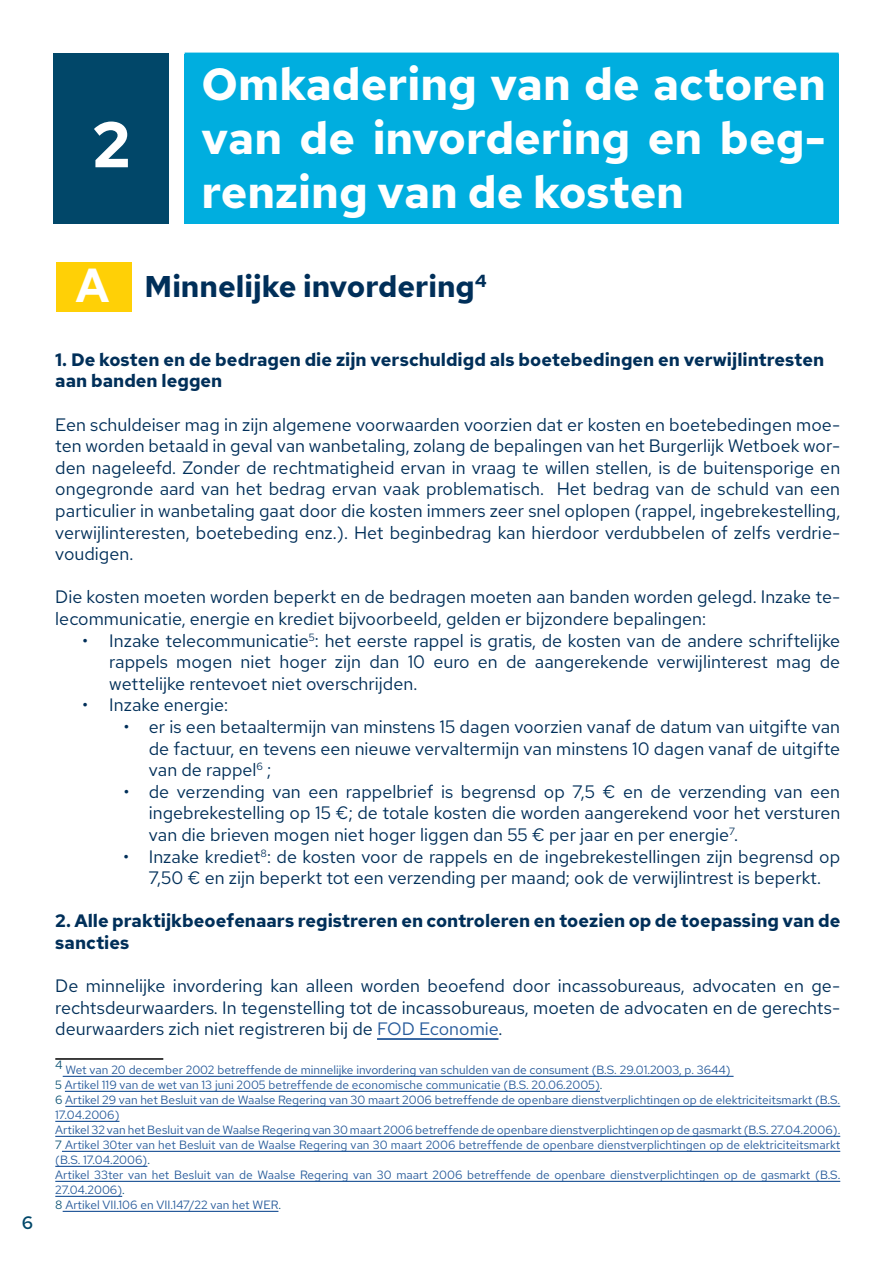
<style>
.page{position:relative;width:893px;height:1263px;background:#fff}
.page>*{position:absolute;margin:0;border:0;box-sizing:border-box;transform-origin:0 0}
.t1{font:700 64.5px "Red Hat Text";color:#fff}
.t2{font:700 46.5px "Arial";color:#fff}
.t3{font:700 45px/54px "Red Hat Text";color:#fff;text-align:justify}
.t4{font:700 30px "Red Hat Text";color:#002f59}
.t5{font:18px/21.6px "Red Hat Text";color:#002f59;text-align:justify}
.t6{font:700 18px/21.6px "Red Hat Text";color:#002f59}
.t7{font:500 18px "Red Hat Text";color:#014769}
.t8{font:12px/15px "Red Hat Text";color:#275b9b}
.s1{color:#275b9b}
.s2{color:#0a5173}
</style>
<div class="page">
<hr style="left:377px;top:1038px;width:121px;height:2px;background:#275b9b">
<hr style="left:55px;top:1058px;width:108px;height:2px;background:#000">
<hr style="left:63px;top:1076px;width:671px;height:1px;background:#275b9b">
<hr style="left:65px;top:1091px;width:535px;height:1px;background:#275b9b">
<hr style="left:65px;top:1106px;width:775px;height:1px;background:#275b9b">
<hr style="left:55px;top:1121px;width:64px;height:1px;background:#275b9b">
<hr style="left:55px;top:1136px;width:785px;height:1px;background:#275b9b">
<hr style="left:62px;top:1151px;width:778px;height:1px;background:#275b9b">
<hr style="left:55px;top:1166px;width:92px;height:1px;background:#275b9b">
<hr style="left:55px;top:1181px;width:785px;height:1px;background:#275b9b">
<hr style="left:55px;top:1196px;width:67px;height:1px;background:#275b9b">
<hr style="left:63px;top:1211px;width:215px;height:1px;background:#275b9b">
<div style="left:56px;top:262px;width:76px;height:49px;background:#ffd006"></div>
<div style="left:54px;top:53px;width:115px;height:171px;background:#014769"></div>
<div style="left:185px;top:54px;width:654px;height:170px;background:#00aedf"></div>
<p class="t7" style="left:22px;top:1210px;width:13px">6</p>
<h1 class="t1" style="left:92px;top:102px;width:40px">2</h1>
<h3 class="t3" style="left:202px;top:57px;width:626px">Omkadering van de actoren van de invordering en beg&shy;renzing van de kosten</h3>
<h2 class="t2" style="left:76px;top:253px;width:35px">A</h2>
<h3 class="t4" style="left:145px;top:266px;width:344px">Minnelijke invordering<sup>4</sup></h3>
<p class="t6" style="left:55px;top:348px;width:770px">1. De kosten en de bedragen die zijn verschuldigd als boetebedingen en verwijlintresten aan banden leggen</p>
<p class="t5" style="left:55px;top:413px;width:786px">Een schuldeiser mag in zijn algemene voorwaarden voorzien dat er kosten en boetebedingen moe&shy;ten worden betaald in geval van wanbetaling, zolang de bepalingen van het Burgerlijk Wetboek wor&shy;den nageleefd. Zonder de rechtmatigheid ervan in vraag te willen stellen, is de buitensporige en ongegronde aard van het bedrag ervan vaak problematisch. Het bedrag van de schuld van een particulier in wanbetaling gaat door die kosten immers zeer snel oplopen (rappel, ingebrekestelling, verwijlinteresten, boetebeding enz.). Het beginbedrag kan hierdoor verdubbelen of zelfs verdrie&shy;voudigen.</p>
<p class="t5" style="left:55px;top:586px;width:786px">Die kosten moeten worden beperkt en de bedragen moeten aan banden worden gelegd. Inzake te&shy;lecommunicatie, energie en krediet bijvoorbeeld, gelden er bijzondere bepalingen:</p>
<p class="t5" style="left:109px;top:629px;width:732px;text-indent:-27px">• Inzake telecommunicatie<sup>5</sup>: het eerste rappel is gratis, de kosten van de andere schriftelijke rappels mogen niet hoger zijn dan 10 euro en de aangerekende verwijlinterest mag de wettelijke rentevoet niet overschrijden.</p>
<p class="t5" style="left:82px;top:694px;width:147px">• Inzake energie:</p>
<p class="t5" style="left:149px;top:715px;width:693px;text-indent:-26px">• er is een betaaltermijn van minstens 15 dagen voorzien vanaf de datum van uitgifte van de factuur, en tevens een nieuwe vervaltermijn van minstens 10 dagen vanaf de uitgifte van de rappel<sup>6</sup> ;</p>
<p class="t5" style="left:149px;top:780px;width:693px;text-indent:-26px">• de verzending van een rappelbrief is begrensd op 7,5 € en de verzending van een ingebrekestelling op 15 €; de totale kosten die worden aangerekend voor het versturen van die brieven mogen niet hoger liggen dan 55 € per jaar en per energie<sup>7</sup>.</p>
<p class="t5" style="left:123px;top:845px;width:718px;text-align:center">• Inzake krediet<sup>8</sup>: de kosten voor de rappels en de ingebrekestellingen zijn begrensd op<br>7,50 € en zijn beperkt tot een verzending per maand; ook de verwijlintrest is beperkt.</p>
<p class="t6" style="left:55px;top:910px;width:786px">2. Alle praktijkbeoefenaars registreren en controleren en toezien op de toepassing van de sancties</p>
<p class="t5" style="left:55px;top:975px;width:786px">De minnelijke invordering kan alleen worden beoefend door incassobureaus, advocaten en ge&shy;rechtsdeurwaarders. In tegenstelling tot de incassobureaus, moeten de advocaten en de gerechts&shy;deurwaarders zich niet registreren bij de <span class="s1">FOD Economie</span>.</p>
<p class="t8" style="left:55px;top:1062px;width:786px"><sup>4</sup> Wet van 20 december 2002 betreffende de minnelijke invordering van schulden van de consument (B.S. 29.01.2003, p. 3644)<br><span class="s2">5</span> Artikel 119 van de wet van 13 juni 2005 betreffende de economische communicatie (B.S. 20.06.2005)<span class="s2">.<br>6</span> Artikel 29 van het Besluit van de Waalse Regering van 30 maart 2006 betreffende de openbare dienstverplichtingen op de elektriciteitsmarkt (B.S.<br>17.04.2006)<br>Artikel 32 van het Besluit van de Waalse Regering van 30 maart 2006 betreffende de openbare dienstverplichtingen op de gasmarkt (B.S. 27.04.2006).<br><span class="s2">7</span> Artikel 30ter van het Besluit van de Waalse Regering van 30 maart 2006 betreffende de openbare dienstverplichtingen op de elektriciteitsmarkt (B.S. 17.04.2006)<span class="s2">.<br></span>Artikel 33ter van het Besluit van de Waalse Regering van 30 maart 2006 betreffende de openbare dienstverplichtingen op de gasmarkt (B.S.<br>27.04.2006)<span class="s2">.<br>8</span> Artikel VII.106 en VII.147/22 van het WER<span class="s2">.</span></p>
</div>
